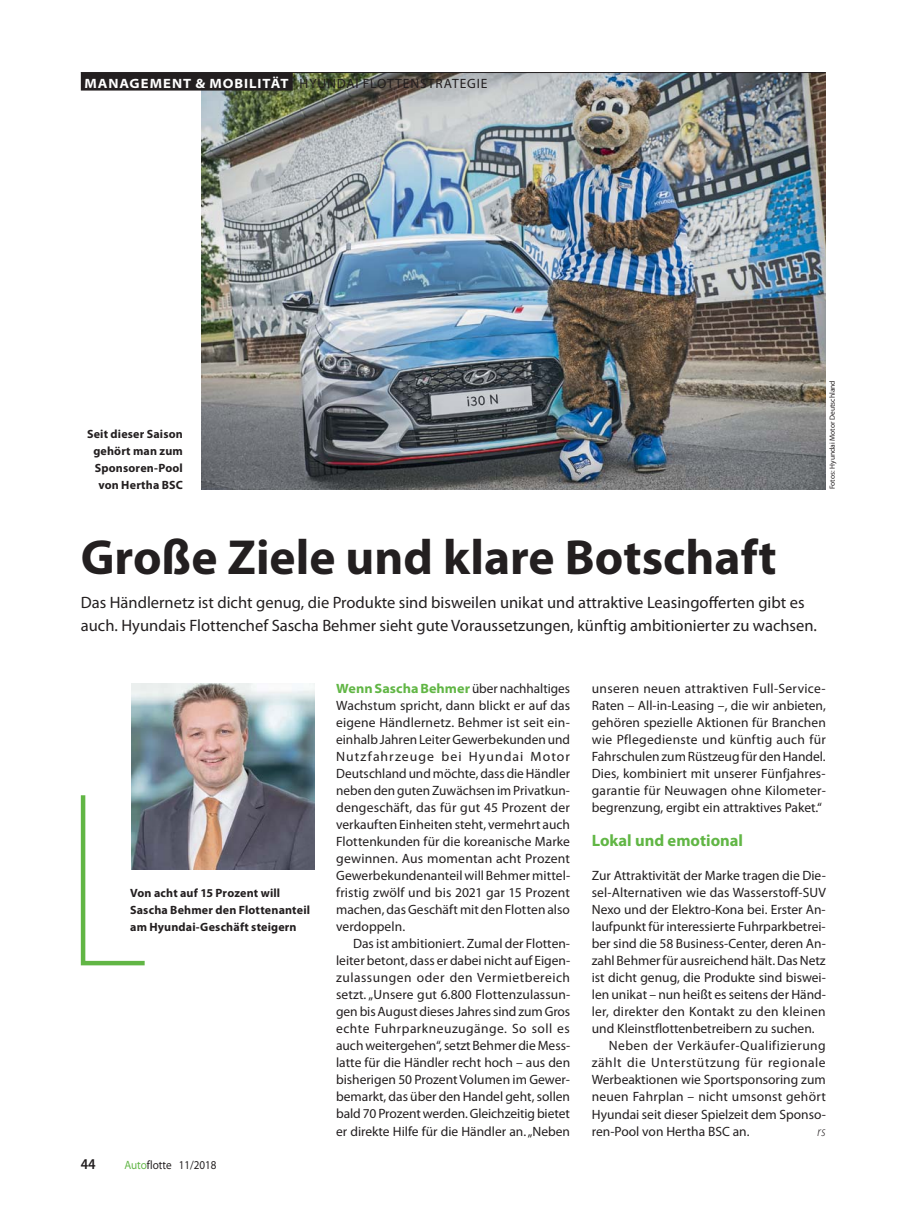
<style>
.page{position:relative;width:919px;height:1212px;background:#fff}
.page>*{position:absolute;margin:0;border:0;box-sizing:border-box;transform-origin:0 0}
.t1{font:700 49.5px "Myriad Pro";color:#231f20}
.t2{font:16.5px/22.5px "Myriad Pro";color:#231f20}
.t3{font:700 16.5px "Myriad Pro";color:#61b645}
.t4{font:600 semi-condensed 15px "Myriad Pro";color:#231f20}
.t5{font:13.5px/17px "Myriad Pro";color:#231f20;text-align:justify}
.t6{font:13.5px "Myriad Pro";letter-spacing:.02em;color:#231f20}
.t7{font:13.5px "Myriad Pro";letter-spacing:.065em;color:#231f20}
.t8{font:13.5px "Myriad Pro";letter-spacing:.045em;color:#231f20}
.t9{font:13.5px "Myriad Pro";letter-spacing:.035em;color:#231f20}
.t10{font:italic 300 13.5px "Myriad Pro";color:#231f20}
.t11{font:700 12px/17px "Myriad Pro";letter-spacing:.015em;color:#231f20}
.t12{font:semi-expanded 12px "Myriad Pro";color:#231f20;scale:.85 1}
.t13{font:7.5px "Myriad Pro";color:#231f20}
.s1{font-weight:700;font-stretch:semi-expanded;color:#fff}
.s2{color:#61b645}
.s3{font-weight:700;font-stretch:semi-expanded;color:#61b645}
</style>
<div class="page">
<img style="left:201px;top:73px;width:624px;height:416px">
<img style="left:131px;top:684px;width:184px;height:185px">
<svg style="left:80px;top:791px;width:69px;height:175px"></svg>
<div style="left:130px;top:875px;width:184px;height:56px;background:#fff"></div>
<div style="left:81px;top:73px;width:212px;height:18px;background:#231f20"></div>
<hr style="left:81px;top:72px;width:744px;height:1px;background:#231f20">
<p class="t7" style="left:84px;top:78px;width:404px"><span class="s1">MANAGEMENT &amp; MOBILITÄT</span> HYUNDAI FLOTTENSTRATEGIE</p>
<p class="t11" style="left:87px;top:427px;width:97px;text-align:right">Seit dieser Saison gehört man zum<br>Sponsoren-Pool von Hertha BSC</p>
<p class="t13" style="left:829px;top:489px;width:110px;rotate:-90deg">Fotos: Hyundai Motor Deutschland</p>
<h1 class="t1" style="left:81px;top:539px;width:697px">Große Ziele und klare Botschaft</h1>
<p class="t2" style="left:81px;top:593px;width:737px">Das Händlernetz ist dicht genug, die Produkte sind bisweilen unikat und attraktive Leasingofferten gibt es auch. Hyundais Flottenchef Sascha Behmer sieht gute Voraussetzungen, künftig ambitionierter zu wachsen.</p>
<p class="t11" style="left:130px;top:886px;width:181px">Von acht auf 15 Prozent will<br>Sascha Behmer den Flottenanteil am Hyundai-Geschäft steigern</p>
<p class="t4" style="left:81px;top:1155px;width:16px">44</p>
<p class="t12" style="left:124px;top:1158px;width:110px"><span class="s2">Auto</span>flotte 11/2018</p>
<p class="t5" style="left:336px;top:681px;width:235px"><span class="s3">Wenn Sascha Behmer</span> über nachhaltiges Wachstum spricht, dann blickt er auf das eigene Händlernetz. Behmer ist seit ein&shy;einhalb Jahren Leiter Gewerbekunden und Nutzfahrzeuge bei Hyundai Motor Deutschland und möchte, dass die Händler neben den guten Zuwächsen im Privatkun&shy;dengeschäft, das für gut 45 Prozent der verkauften Einheiten steht, vermehrt auch Flottenkunden für die koreanische Marke gewinnen. Aus momentan acht Prozent Gewerbekundenanteil will Behmer mittel&shy;fristig zwölf und bis 2021 gar 15 Prozent machen, das Geschäft mit den Flotten also verdoppeln.</p>
<p class="t5" style="left:336px;top:937px;width:236px;text-indent:17px">Das ist ambitioniert. Zumal der Flotten&shy;leiter betont, dass er dabei nicht auf Eigen&shy;zulassungen oder den Vermietbereich setzt. „Unsere gut 6.800 Flottenzulassun&shy;gen bis August dieses Jahres sind zum Gros echte Fuhrparkneuzugänge. So soll es auch weitergehen“, setzt Behmer die Mess&shy;latte für die Händler recht hoch – aus den bisherigen 50 Prozent Volumen im Gewer&shy;bemarkt, das über den Handel geht, sollen bald 70 Prozent werden. Gleichzeitig bietet er direkte Hilfe für die Händler an. „Neben</p>
<p class="t5" style="left:591px;top:681px;width:236px">unseren neuen attraktiven Full-Service-Raten – All-in-Leasing –, die wir anbieten, gehören spezielle Aktionen für Branchen wie Pflegedienste und künftig auch für Fahrschulen zum Rüstzeug für den Handel.<br>Dies, kombiniert mit unserer Fünfjahres&shy;garantie für Neuwagen ohne Kilometer&shy;begrenzung, ergibt ein attraktives Paket.“</p>
<p class="t3" style="left:591px;top:834px;width:153px">Lokal und emotional</p>
<p class="t5" style="left:591px;top:869px;width:235px">Zur Attraktivität der Marke tragen die Die-</p>
<p class="t5" style="left:591px;top:886px;width:236px">sel-Alternativen wie das Wasserstoff-SUV</p>
<p class="t5" style="left:591px;top:903px;width:235px">Nexo und der Elektro-Kona bei. Erster An-</p>
<p class="t5" style="left:591px;top:920px;width:235px">laufpunkt für interessierte Fuhrparkbetrei-</p>
<p class="t5" style="left:591px;top:937px;width:235px">ber sind die 58 Business-Center, deren An-</p>
<p class="t5" style="left:591px;top:954px;width:235px">zahl Behmer für ausreichend hält. Das Netz</p>
<p class="t5" style="left:591px;top:971px;width:235px">ist dicht genug, die Produkte sind biswei-</p>
<p class="t5" style="left:591px;top:988px;width:235px">len unikat – nun heißt es seitens der Händ-</p>
<p class="t6" style="left:591px;top:1007px;width:235px">ler, direkter den Kontakt zu den kleinen</p>
<p class="t5" style="left:591px;top:1022px;width:224px">und Kleinstflottenbetreibern zu suchen.</p>
<p class="t9" style="left:608px;top:1041px;width:218px">Neben der Verkäufer-Qualifizierung</p>
<p class="t8" style="left:591px;top:1058px;width:235px">zählt die Unterstützung für regionale</p>
<p class="t5" style="left:591px;top:1073px;width:235px">Werbeaktionen wie Sportsponsoring zum</p>
<p class="t6" style="left:591px;top:1092px;width:235px">neuen Fahrplan – nicht umsonst gehört</p>
<p class="t5" style="left:591px;top:1107px;width:235px">Hyundai seit dieser Spielzeit dem Sponso-</p>
<p class="t5" style="left:591px;top:1124px;width:159px">ren-Pool von Hertha BSC an.</p>
<p class="t10" style="left:817px;top:1123px;width:10px">rs</p>
</div>
